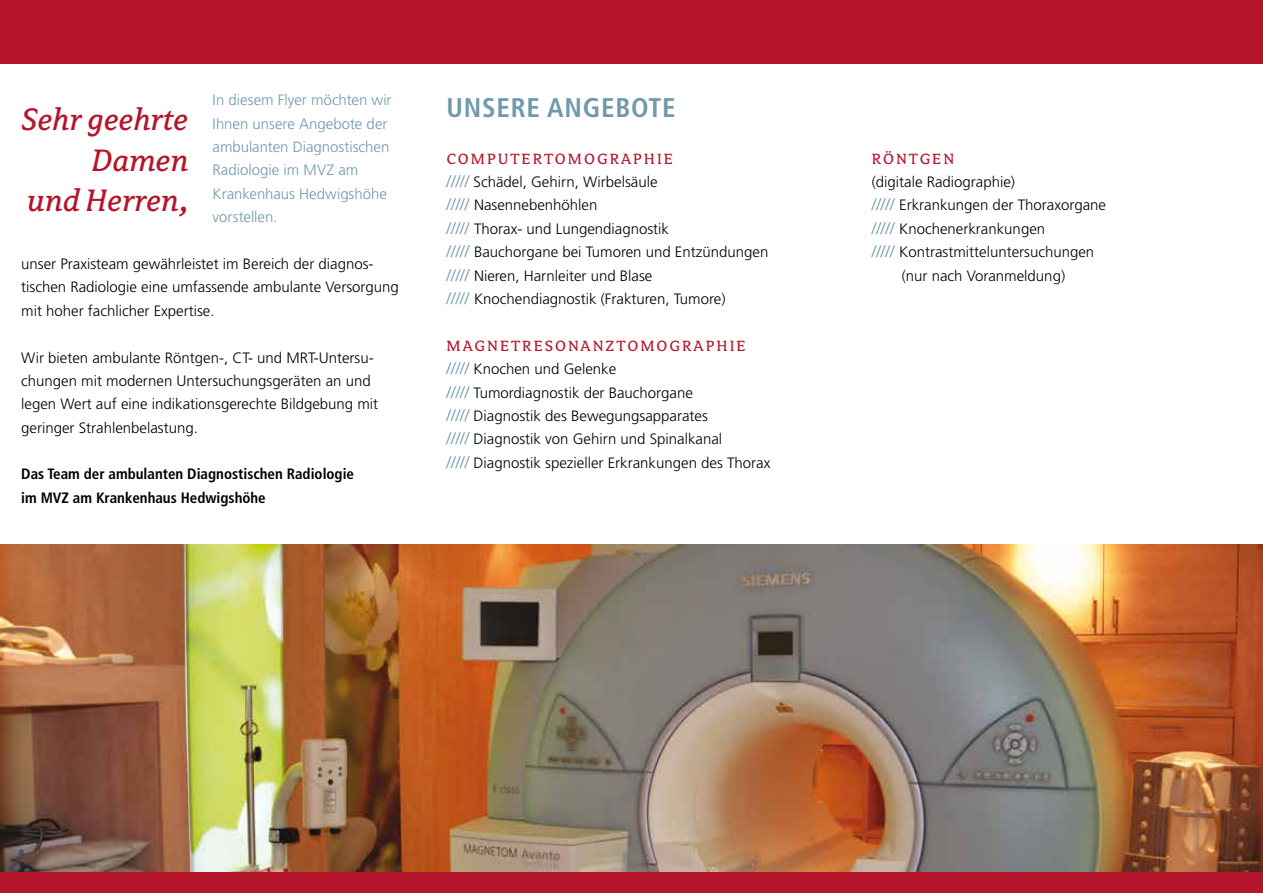
<style>
.page{position:relative;width:1263px;height:893px;background:#fff}
.page>*{position:absolute;margin:0;border:0;box-sizing:border-box;transform-origin:0 0}
.t1{font:italic 34.5px/40.5px "Avance";color:#b5152b;text-align:right}
.t2{font:700 condensed 27px "Frutiger LT Std";letter-spacing:.03em;color:#7199ac}
.t3{font:16.5px "Avance";letter-spacing:.12em;color:#b5152b}
.t4{font:300 15px/23.4px "Frutiger LT Std";color:#000}
.t5{font:300 15px/23.4px "Frutiger LT Std";color:#7199ac}
.t6{font:700 condensed 15px/23.4px "Frutiger LT Std";color:#000}
.s1{font-size:16.5px;color:#7199ac}
</style>
<div class="page">
<div style="left:0;top:0;width:1263px;height:64px;background:#b5152b"></div>
<img style="left:0;top:544px;width:1263px;height:329px">
<div style="left:0;top:873px;width:1263px;height:20px;background:#b5152b"></div>
<p class="t5" style="left:213px;top:89px;width:180px">In diesem Flyer möchten wir<br>Ihnen unsere Angebote der ambulanten Diagnostischen<br>Radiologie im MVZ am<br>Krankenhaus Hedwigshöhe vorstellen.</p>
<p class="t4" style="left:21px;top:252px;width:379px">unser Praxisteam gewährleistet im Bereich der diagnos&shy;tischen Radiologie eine umfassende ambulante Versorgung mit hoher fachlicher Expertise.</p>
<p class="t4" style="left:21px;top:346px;width:359px">Wir bieten ambulante Röntgen-, CT- und MRT-Untersu&shy;chungen mit modernen Untersuchungsgeräten an und legen Wert auf eine indikationsgerechte Bildgebung mit geringer Strahlenbelastung.</p>
<p class="t6" style="left:21px;top:463px;width:334px">Das Team der ambulanten Diagnostischen Radiologie im MVZ am Krankenhaus Hedwigshöhe</p>
<h1 class="t1" style="left:21px;top:99px;width:169px">Sehr geehrte<br>Damen<br>und Herren,</h1>
<h2 class="t2" style="left:446px;top:92px;width:231px">UNSERE ANGEBOTE</h2>
<p class="t3" style="left:446px;top:150px;width:228px">COMPUTERTOMOGRAPHIE</p>
<p class="t4" style="left:446px;top:170px;width:323px"><span class="s1">/////</span> Schädel, Gehirn, Wirbelsäule<br><span class="s1">/////</span> Nasennebenhöhlen<br><span class="s1">/////</span> Thorax- und Lungendiagnostik<br><span class="s1">/////</span> Bauchorgane bei Tumoren und Entzündungen <span class="s1">/////</span> Nieren, Harnleiter und Blase<br><span class="s1">/////</span> Knochendiagnostik (Frakturen, Tumore)</p>
<p class="t3" style="left:446px;top:337px;width:301px">MAGNETRESONANZTOMOGRAPHIE</p>
<p class="t4" style="left:446px;top:358px;width:325px"><span class="s1">/////</span> Knochen und Gelenke<br><span class="s1">/////</span> Tumordiagnostik der Bauchorgane<br><span class="s1">/////</span> Diagnostik des Bewegungsapparates<br><span class="s1">/////</span> Diagnostik von Gehirn und Spinalkanal<br><span class="s1">/////</span> Diagnostik spezieller Erkrankungen des Thorax</p>
<p class="t3" style="left:872px;top:150px;width:84px">RÖNTGEN</p>
<p class="t4" style="left:872px;top:170px;width:145px">(digitale Radiographie)</p>
<p class="t4" style="left:872px;top:194px;width:236px"><span class="s1">/////</span> Erkrankungen der Thoraxorgane</p>
<p class="t4" style="left:872px;top:217px;width:175px"><span class="s1">/////</span> Knochenerkrankungen</p>
<p class="t4" style="left:872px;top:241px;width:224px"><span class="s1">/////</span> Kontrastmitteluntersuchungen</p>
<p class="t4" style="left:902px;top:264px;width:165px">(nur nach Voranmeldung)</p>
</div>
